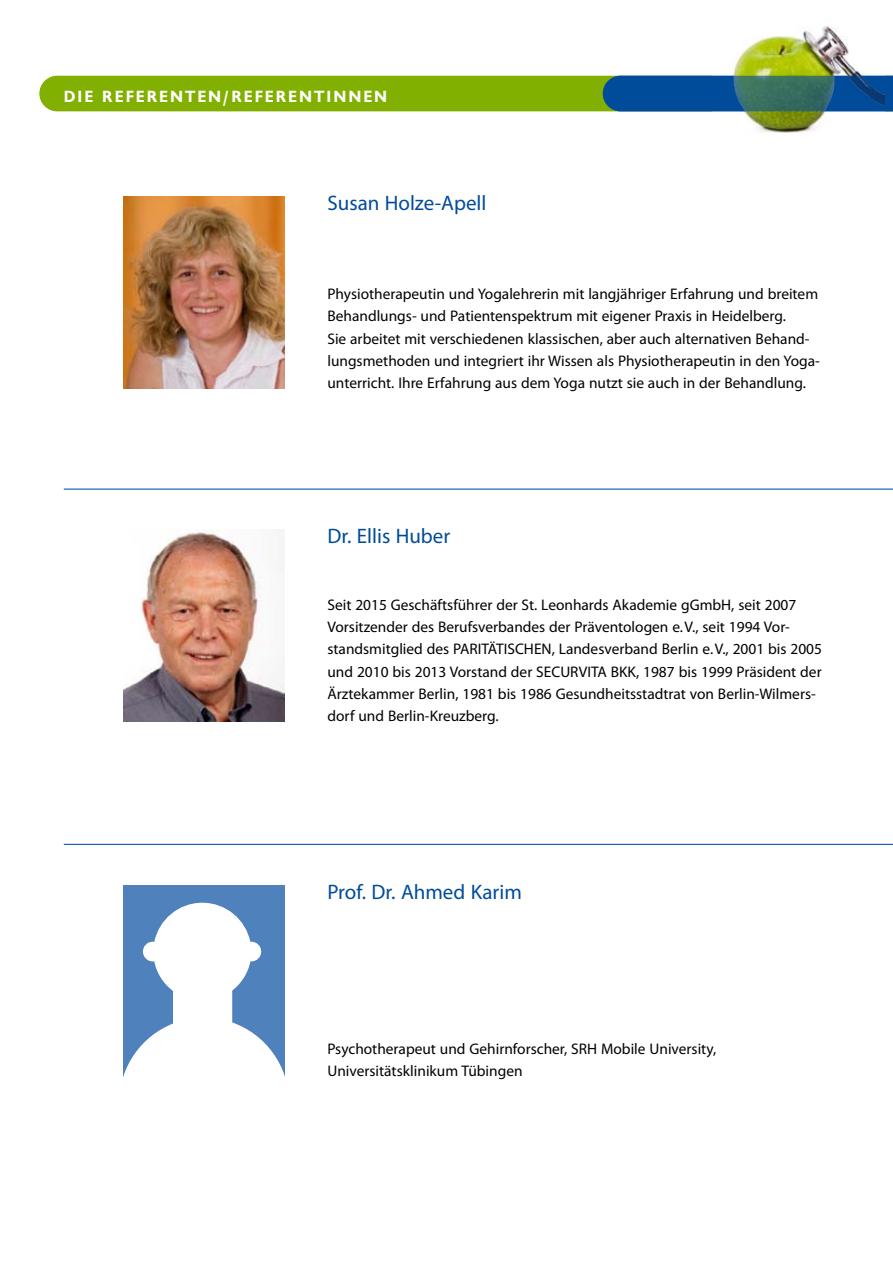
<style>
.page{position:relative;width:893px;height:1263px;background:#fff}
.page>*{position:absolute;margin:0;border:0;box-sizing:border-box;transform-origin:0 0}
.t1{font:21px "Myriad Pro";color:#004b9a}
.t2{font:700 16.8px "Chantilly";letter-spacing:.12em;color:#fff}
.t3{font:15.3px/22.2px "Myriad Pro";color:#000}
</style>
<div class="page">
<img style="left:712px;top:26px;width:173px;height:107px">
<svg style="left:39px;top:76px;width:854px;height:35px;background:#6ca01a"></svg>
<img style="left:707px;top:76px;width:178px;height:35px">
<img style="left:123px;top:197px;width:162px;height:191px">
<hr style="left:64px;top:489px;width:829px;height:1px;background:#004b9a">
<img style="left:123px;top:531px;width:162px;height:190px">
<hr style="left:64px;top:844px;width:829px;height:1px;background:#004b9a">
<div style="left:123px;top:885px;width:162px;height:191px;background:#4f81bd"></div>
<svg style="left:123px;top:903px;width:162px;height:173px"></svg>
<p class="t2" style="left:64px;top:87px;width:325px">DIE REFERENTEN/REFERENTINNEN</p>
<h1 class="t1" style="left:327px;top:190px;width:161px">Susan Holze-Apell</h1>
<p class="t3" style="left:327px;top:283px;width:493px">Physiotherapeutin und Yogalehrerin mit langjähriger Erfahrung und breitem Behandlungs- und Patientenspektrum mit eigener Praxis in Heidelberg.<br>Sie arbeitet mit verschiedenen klassischen, aber auch alternativen Behand&shy;lungsmethoden und integriert ihr Wissen als Physiotherapeutin in den Yoga&shy;unterricht. Ihre Erfahrung aus dem Yoga nutzt sie auch in der Behandlung.</p>
<h1 class="t1" style="left:327px;top:523px;width:124px">Dr. Ellis Huber</h1>
<p class="t3" style="left:327px;top:594px;width:496px">Seit 2015 Geschäftsführer der St. Leonhards Akademie gGmbH, seit 2007<br>Vorsitzender des Berufsverbandes der Präventologen e.V., seit 1994 Vor&shy;standsmitglied des PARITÄTISCHEN, Landesverband Berlin e.V., 2001 bis 2005 und 2010 bis 2013 Vorstand der SECURVITA BKK, 1987 bis 1999 Präsident der Ärztekammer Berlin, 1981 bis 1986 Gesundheitsstadtrat von Berlin-Wilmers&shy;dorf und Berlin-Kreuzberg.</p>
<h1 class="t1" style="left:327px;top:879px;width:196px">Prof. Dr. Ahmed Karim</h1>
<p class="t3" style="left:327px;top:1038px;width:390px">Psychotherapeut und Gehirnforscher, SRH Mobile University,<br>Universitätsklinikum Tübingen</p>
</div>
